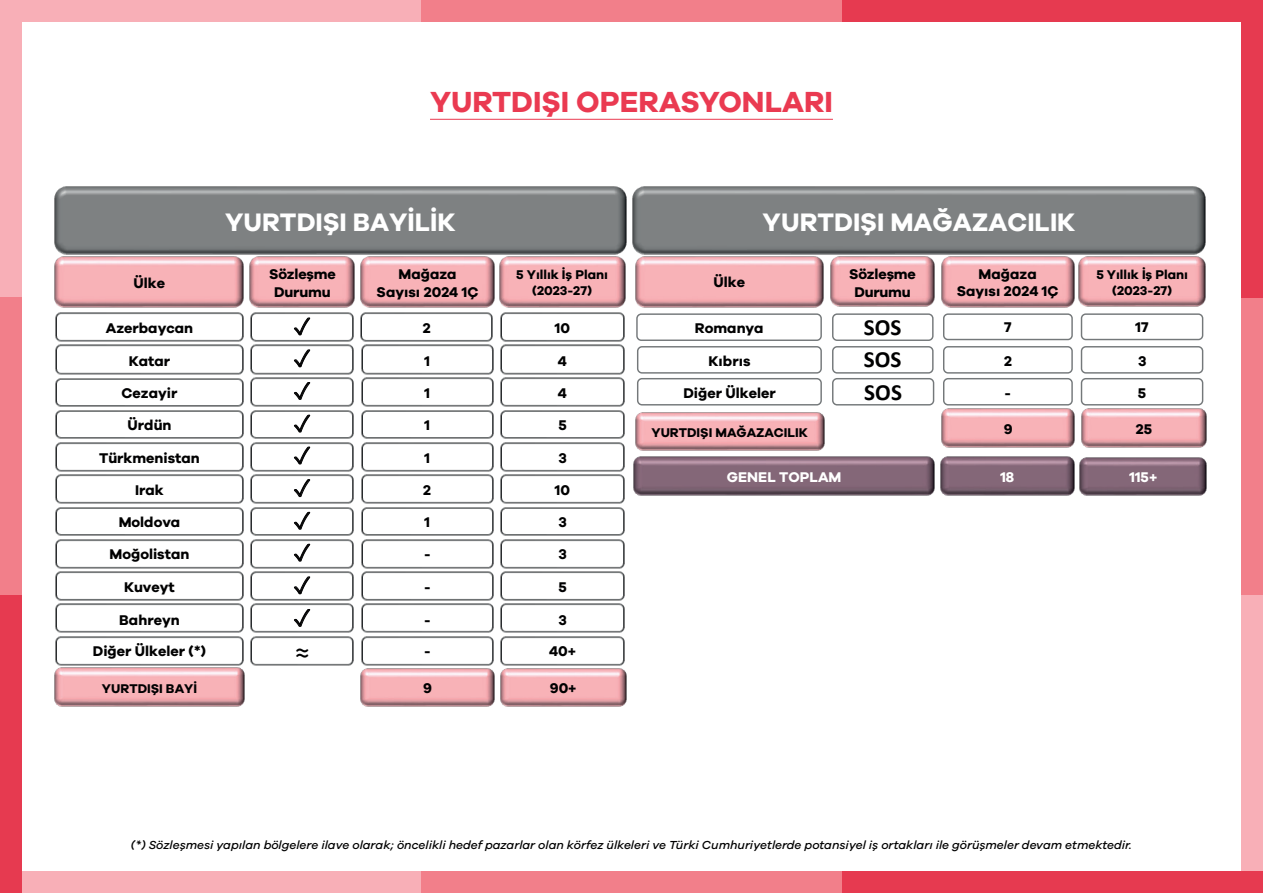
<style>
.page{position:relative;width:1263px;height:893px;background:#fff}
.page>*{position:absolute;margin:0;border:0;box-sizing:border-box;transform-origin:0 0}
.t1{font:700 30px "Galano Grotesque";color:#ea3a51}
.t2{font:28.95px "Calibri";color:#000001}
.t3{font:700 26.1px "Galano Grotesque";color:#fff}
.t4{font:700 23.25px "Calibri";letter-spacing:.005em;color:#000001}
.t5{font:700 14.55px/17.4px "Galano Grotesque";color:#000001;text-align:center}
.t6{font:700 14.55px "Galano Grotesque";color:#fff}
.t7{font:700 13.05px/15.9px "Galano Grotesque";letter-spacing:-.005em;color:#000001;text-align:center}
.t8{font:italic 500 12px "Galano Grotesque";color:#000001}
</style>
<div class="page">
<hr style="left:430px;top:119px;width:403px;height:1px;background:#ea3a51">
<div style="left:0;top:0;width:421px;height:21px;background:#f8afb7"></div>
<div style="left:0;top:872px;width:421px;height:21px;background:#f8afb7"></div>
<div style="left:0;top:0;width:21px;height:298px;background:#f8afb7"></div>
<div style="left:1242px;top:595px;width:21px;height:298px;background:#f8afb7"></div>
<div style="left:421px;top:0;width:421px;height:21px;background:#f27f8a"></div>
<div style="left:421px;top:872px;width:421px;height:21px;background:#f27f8a"></div>
<div style="left:0;top:298px;width:21px;height:297px;background:#f27f8a"></div>
<div style="left:1242px;top:298px;width:21px;height:297px;background:#f27f8a"></div>
<div style="left:842px;top:0;width:421px;height:21px;background:#e63a50"></div>
<div style="left:842px;top:872px;width:421px;height:21px;background:#e63a50"></div>
<div style="left:0;top:595px;width:21px;height:298px;background:#e63a50"></div>
<div style="left:1242px;top:0;width:21px;height:298px;background:#e63a50"></div>
<img style="left:54px;top:256px;width:190px;height:52px">
<img style="left:55px;top:312px;width:189px;height:30px">
<img style="left:360px;top:256px;width:135px;height:52px">
<img style="left:360px;top:312px;width:133px;height:30px">
<img style="left:54px;top:603px;width:191px;height:104px">
<img style="left:360px;top:603px;width:135px;height:104px">
<img style="left:249px;top:256px;width:106px;height:52px">
<img style="left:499px;top:256px;width:127px;height:52px">
<img style="left:500px;top:312px;width:125px;height:30px">
<img style="left:500px;top:668px;width:127px;height:39px">
<img style="left:250px;top:312px;width:104px;height:30px">
<img style="left:55px;top:344px;width:189px;height:31px">
<img style="left:361px;top:344px;width:133px;height:128px">
<img style="left:500px;top:344px;width:125px;height:128px">
<img style="left:250px;top:344px;width:104px;height:128px">
<img style="left:55px;top:378px;width:189px;height:94px">
<img style="left:55px;top:474px;width:189px;height:95px">
<img style="left:361px;top:474px;width:133px;height:95px">
<img style="left:500px;top:474px;width:125px;height:95px">
<img style="left:250px;top:474px;width:104px;height:95px">
<img style="left:54px;top:186px;width:573px;height:69px">
<img style="left:635px;top:412px;width:190px;height:39px">
<img style="left:55px;top:571px;width:189px;height:30px">
<img style="left:361px;top:571px;width:133px;height:30px">
<img style="left:500px;top:571px;width:125px;height:30px">
<img style="left:250px;top:571px;width:104px;height:30px">
<div style="left:636px;top:313px;width:186px;height:28px;border:1px solid #74787a;border-radius:4px"></div>
<div style="left:832px;top:313px;width:101px;height:28px;border:1px solid #74787a;border-radius:4px"></div>
<div style="left:637px;top:346px;width:185px;height:28px;border:1px solid #74787a;border-radius:4px"></div>
<div style="left:832px;top:346px;width:101px;height:28px;border:1px solid #74787a;border-radius:4px"></div>
<img style="left:500px;top:603px;width:125px;height:63px">
<img style="left:632px;top:186px;width:574px;height:69px">
<img style="left:633px;top:456px;width:302px;height:40px">
<img style="left:940px;top:456px;width:135px;height:40px">
<img style="left:1079px;top:457px;width:128px;height:39px">
<div style="left:637px;top:378px;width:185px;height:27px;border:1px solid #74787a;border-radius:4px"></div>
<div style="left:832px;top:378px;width:102px;height:27px;border:1px solid #74787a;border-radius:4px"></div>
<img style="left:250px;top:603px;width:104px;height:63px">
<img style="left:635px;top:256px;width:189px;height:52px">
<img style="left:941px;top:256px;width:134px;height:52px">
<img style="left:830px;top:256px;width:105px;height:51px">
<img style="left:1078px;top:256px;width:128px;height:51px">
<div style="left:943px;top:313px;width:130px;height:27px;border:1px solid #74787a;border-radius:4px"></div>
<div style="left:1081px;top:313px;width:122px;height:27px;border:1px solid #74787a;border-radius:4px"></div>
<div style="left:943px;top:346px;width:130px;height:28px;border:1px solid #74787a;border-radius:4px"></div>
<div style="left:1081px;top:346px;width:122px;height:28px;border:1px solid #74787a;border-radius:4px"></div>
<div style="left:943px;top:378px;width:130px;height:27px;border:1px solid #74787a;border-radius:4px"></div>
<div style="left:1081px;top:378px;width:122px;height:27px;border:1px solid #74787a;border-radius:4px"></div>
<img style="left:941px;top:408px;width:134px;height:40px">
<img style="left:1081px;top:408px;width:126px;height:40px">
<svg style="left:294px;top:318px;width:16px;height:17px"></svg>
<svg style="left:294px;top:350px;width:16px;height:17px"></svg>
<svg style="left:294px;top:382px;width:16px;height:17px"></svg>
<svg style="left:294px;top:415px;width:16px;height:17px"></svg>
<svg style="left:294px;top:447px;width:16px;height:17px"></svg>
<svg style="left:294px;top:479px;width:16px;height:18px"></svg>
<svg style="left:294px;top:512px;width:16px;height:17px"></svg>
<svg style="left:294px;top:544px;width:16px;height:17px"></svg>
<svg style="left:294px;top:577px;width:16px;height:17px"></svg>
<svg style="left:294px;top:609px;width:16px;height:17px"></svg>
<h1 class="t1" style="left:430px;top:83px;width:404px">YURTDIŞI OPERASYONLARI</h1>
<p class="t5" style="left:134px;top:274px;width:33px">Ülke</p>
<p class="t5" style="left:106px;top:319px;width:89px">Azerbaycan</p>
<h3 class="t3" style="left:225px;top:206px;width:232px">YURTDIŞI BAYİLİK</h3>
<p class="t5" style="left:269px;top:265px;width:68px">Sözleşme<br>Durumu</p>
<p class="t7" style="left:516px;top:267px;width:93px">5 Yıllık İş Planı (2023-27)</p>
<p class="t5" style="left:555px;top:319px;width:17px">10</p>
<p class="t5" style="left:377px;top:265px;width:103px">Mağaza<br>Sayısı 2024 1Ç</p>
<p class="t5" style="left:423px;top:319px;width:9px">2</p>
<p class="t5" style="left:129px;top:352px;width:43px">Katar</p>
<p class="t5" style="left:424px;top:352px;width:7px">1</p>
<p class="t5" style="left:558px;top:352px;width:11px">4</p>
<p class="t5" style="left:122px;top:384px;width:57px">Cezayir</p>
<p class="t5" style="left:424px;top:383px;width:7px">1</p>
<p class="t5" style="left:558px;top:383px;width:11px">4</p>
<p class="t5" style="left:128px;top:416px;width:45px">Ürdün</p>
<p class="t5" style="left:424px;top:416px;width:7px">1</p>
<p class="t5" style="left:558px;top:416px;width:10px">5</p>
<p class="t5" style="left:99px;top:449px;width:102px">Türkmenistan</p>
<p class="t5" style="left:424px;top:449px;width:7px">1</p>
<p class="t5" style="left:558px;top:449px;width:10px">3</p>
<p class="t5" style="left:135px;top:481px;width:30px">Irak</p>
<p class="t5" style="left:423px;top:481px;width:9px">2</p>
<p class="t5" style="left:555px;top:481px;width:17px">10</p>
<p class="t5" style="left:119px;top:513px;width:63px">Moldova</p>
<p class="t5" style="left:424px;top:513px;width:7px">1</p>
<p class="t5" style="left:558px;top:513px;width:10px">3</p>
<p class="t5" style="left:110px;top:545px;width:81px">Moğolistan</p>
<p class="t5" style="left:424px;top:545px;width:8px">-</p>
<p class="t5" style="left:558px;top:545px;width:10px">3</p>
<p class="t5" style="left:124px;top:578px;width:52px">Kuveyt</p>
<p class="t5" style="left:424px;top:578px;width:8px">-</p>
<p class="t5" style="left:558px;top:578px;width:10px">5</p>
<p class="t5" style="left:119px;top:610px;width:62px">Bahreyn</p>
<p class="t5" style="left:424px;top:610px;width:8px">-</p>
<p class="t5" style="left:558px;top:610px;width:10px">3</p>
<p class="t5" style="left:93px;top:642px;width:115px">Diğer Ülkeler (*)</p>
<h2 class="t2" style="left:295px;top:631px;width:16px">≈</h2>
<p class="t5" style="left:424px;top:642px;width:8px">-</p>
<p class="t5" style="left:549px;top:642px;width:28px">40+</p>
<p class="t7" style="left:102px;top:680px;width:97px">YURTDIŞI BAYİ</p>
<p class="t5" style="left:423px;top:679px;width:10px">9</p>
<p class="t5" style="left:550px;top:679px;width:28px">90+</p>
<h3 class="t3" style="left:762px;top:206px;width:314px">YURTDIŞI MAĞAZACILIK</h3>
<p class="t5" style="left:849px;top:265px;width:68px">Sözleşme<br>Durumu</p>
<p class="t7" style="left:1096px;top:266px;width:93px">5 Yıllık İş Planı (2023-27)</p>
<p class="t5" style="left:1004px;top:318px;width:9px">7</p>
<p class="t5" style="left:1135px;top:318px;width:15px">17</p>
<p class="t5" style="left:1004px;top:352px;width:9px">2</p>
<p class="t5" style="left:1138px;top:352px;width:10px">3</p>
<p class="t5" style="left:1004px;top:383px;width:8px">-</p>
<p class="t5" style="left:1138px;top:383px;width:10px">5</p>
<p class="t5" style="left:1004px;top:420px;width:10px">9</p>
<p class="t5" style="left:1136px;top:420px;width:18px">25</p>
<p class="t5" style="left:714px;top:273px;width:33px">Ülke</p>
<p class="t5" style="left:957px;top:265px;width:103px">Mağaza<br>Sayısı 2024 1Ç</p>
<p class="t5" style="left:695px;top:319px;width:70px">Romanya</p>
<h3 class="t4" style="left:864px;top:311px;width:39px">SOS</h3>
<p class="t5" style="left:709px;top:352px;width:43px">Kıbrıs</p>
<h3 class="t4" style="left:864px;top:343px;width:39px">SOS</h3>
<p class="t5" style="left:683px;top:383px;width:94px">Diğer Ülkeler</p>
<h3 class="t4" style="left:864px;top:376px;width:39px">SOS</h3>
<p class="t7" style="left:651px;top:424px;width:158px">YURTDIŞI MAĞAZACILIK</p>
<p class="t6" style="left:727px;top:468px;width:116px">GENEL TOPLAM</p>
<p class="t6" style="left:1000px;top:468px;width:15px">18</p>
<p class="t6" style="left:1129px;top:468px;width:29px">115+</p>
<p class="t8" style="left:131px;top:837px;width:1002px">(*) Sözleşmesi yapılan bölgelere ilave olarak; öncelikli hedef pazarlar olan körfez ülkeleri ve Türki Cumhuriyetlerde potansiyel iş ortakları ile görüşmeler devam etmektedir.</p>
</div>
